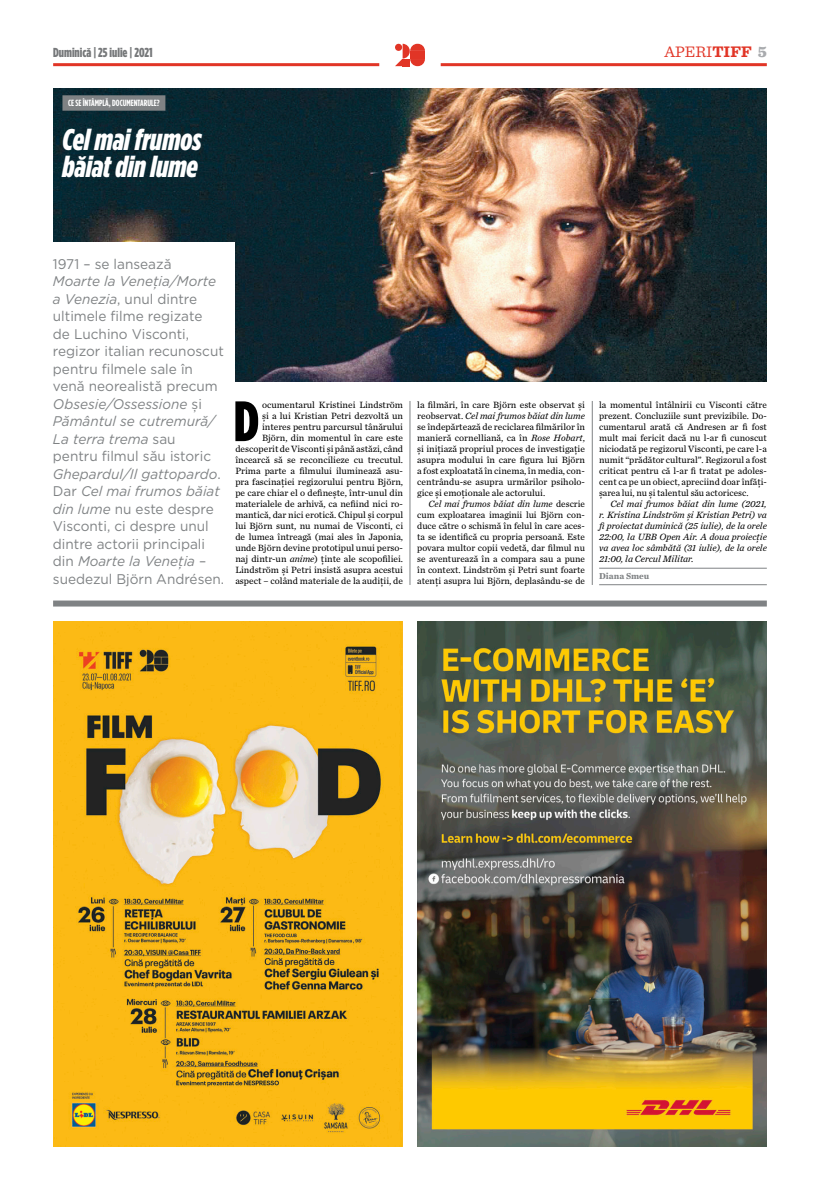
<style>
.page{position:relative;width:820px;height:1191px;background:#fff}
.page>*{position:absolute;margin:0;border:0;box-sizing:border-box;transform-origin:0 0}
.t1{font:900 56.7px "Gotham Condensed";color:#000}
.t2{font:italic 900 30px/27px "Gotham Condensed";color:#fff}
.t3{font:16px "Sentinel";color:#e13526}
.t4{font:14px/17.5px "Gotham";color:#7f8284}
.t5{font:900 13px "Gotham Condensed";color:#76787a}
.t6{font:9.5px/11px "Chronicle Text G2";color:#000;text-align:justify}
.t7{font:italic 9.5px/11px "Chronicle Text G2";color:#000;text-align:justify}
.t8{font:700 9px "Gotham Condensed";color:#fff}
.t9{font:700 9px "Chronicle Text G2";color:#7f8284}
.s1{font-weight:700}
.s2{font-weight:900;color:#a9abae}
.s3{font-style:italic}
</style>
<div class="page">
<svg style="left:395px;top:44px;width:30px;height:22px"></svg>
<hr style="left:53px;top:63px;width:326px;height:3px;background:#e13526">
<hr style="left:440px;top:63px;width:326px;height:3px;background:#e13526">
<img style="left:417px;top:622px;width:349px;height:524px">
<img style="left:53px;top:622px;width:349px;height:524px">
<div style="left:53px;top:600px;width:713px;height:6px;background:#7f8284"></div>
<hr style="left:599px;top:568px;width:167px;height:1px;background:#7f8284">
<hr style="left:599px;top:584px;width:167px;height:1px;background:#7f8284">
<img style="left:53px;top:88px;width:713px;height:293px">
<div style="left:62px;top:95px;width:103px;height:16px;background:#7f8284"></div>
<div style="left:46px;top:242px;width:189px;height:215px;background:#fff"></div>
<hr style="left:409px;top:401px;width:1px;height:184px;background:#7f8284">
<hr style="left:592px;top:401px;width:1px;height:184px;background:#7f8284">
<h3 class="t5" style="left:53px;top:44px;width:101px">Duminică | 25 iulie | 2021</h3>
<h3 class="t3" style="left:664px;top:40px;width:104px">APERI<span class="s1">TIFF</span> <span class="s2">5</span></h3>
<p class="t8" style="left:68px;top:98px;width:93px">CESE ÎNTÂMPLĂ, DOCUMENTARULE?</p>
<h2 class="t2" style="left:62px;top:125px;width:141px">Cel mai frumos băiat din lume</h2>
<h3 class="t4" style="left:53px;top:255px;width:120px">1971 – se lansează</h3>
<p class="t4" style="left:53px;top:272px;width:173px"><span class="s3">Moarte la Veneția/Morte a Venezia</span>, unul dintre ultimele filme regizate<br>de Luchino Visconti, regizor italian recunoscut pentru filmele sale în venă neorealistă precum<br><span class="s3">Obsesie/Ossessione</span> și<br><span class="s3">Pământul se cutremură/<br>La terra trema</span> sau<br>pentru filmul său istoric<br><span class="s3">Ghepardul/Il gattopardo</span>.<br>Dar <span class="s3">Cel mai frumos băiat din lume</span> nu este despre<br>Visconti, ci despre unul dintre actorii principali din <span class="s3">Moarte la Veneția</span> – suedezul Björn Andrésen.</p>
<p class="t6" style="left:235px;top:399px;width:169px;text-align:right">ocumentarul Kristinei Lindström<br>și a lui Kristian Petri dezvoltă un interes pentru parcursul tânărului Björn, din momentul în care este descoperit de Visconti și până astăzi, când încearcă să se reconcilieze cu trecutul.<br>Prima parte a filmului iluminează asu&shy;pra fascinației regizorului pentru Björn, pe care chiar el o definește, într-unul din materialele de arhivă, ca nefiind nici ro&shy;mantică, dar nici erotică. Chipul și corpul lui Björn sunt, nu numai de Visconti, ci de lumea întreagă (mai ales în Japonia, unde Björn devine prototipul unui perso&shy;naj dintr-un <span class="s3">anime</span>) ținte ale scopofiliei.<br>Lindström și Petri insistă asupra acestui aspect – colând materiale de la audiții, de</p>
<p class="t6" style="left:417px;top:399px;width:169px">la filmări, în care Björn este observat și reobservat. <span class="s3">Cel mai frumos băiat din lume </span>se îndepărtează de reciclarea filmărilor în manieră cornelliană, ca în <span class="s3">Rose Hobart</span>, și inițiază propriul proces de investigație asupra modului în care figura lui Björn a fost exploatată în cinema, în media, con&shy;centrându-se asupra urmărilor psiholo&shy;gice și emoționale ale actorului.</p>
<h1 class="t1" style="left:234px;top:387px;width:27px">D</h1>
<p class="t6" style="left:417px;top:498px;width:169px;text-indent:11px"><span class="s3">Cel mai frumos băiat din lume</span> descrie cum exploatarea imaginii lui Björn con&shy;duce către o schismă în felul în care aces&shy;ta se identifică cu propria persoană. Este povara multor copii vedetă, dar filmul nu se aventurează în a compara sau a pune în context. Lindström și Petri sunt foarte atenți asupra lui Björn, deplasându-se de</p>
<p class="t6" style="left:599px;top:399px;width:169px">la momentul întâlnirii cu Visconti către prezent. Concluziile sunt previzibile. Do&shy;cumentarul arată că Andresen ar fi fost mult mai fericit dacă nu l-ar fi cunoscut niciodată pe regizorul Visconti, pe care l-a numit “prădător cultural”. Regizorul a fost criticat pentru că l-ar fi tratat pe adoles&shy;cent ca pe un obiect, apreciind doar înfăți&shy;șarea lui, nu și talentul său actoricesc.</p>
<p class="t7" style="left:599px;top:498px;width:169px;text-indent:11px">Cel mai frumos băiat din lume (2021, r. Kristina Lindström și Kristian Petri) va fi proiectat duminică (25 iulie), de la orele 22:00, la UBB Open Air. A doua proiecție va avea loc sâmbătă (31 iulie), de la orele 21:00, la Cercul Militar.</p>
<p class="t9" style="left:599px;top:569px;width:52px">Diana Smeu</p>
</div>
